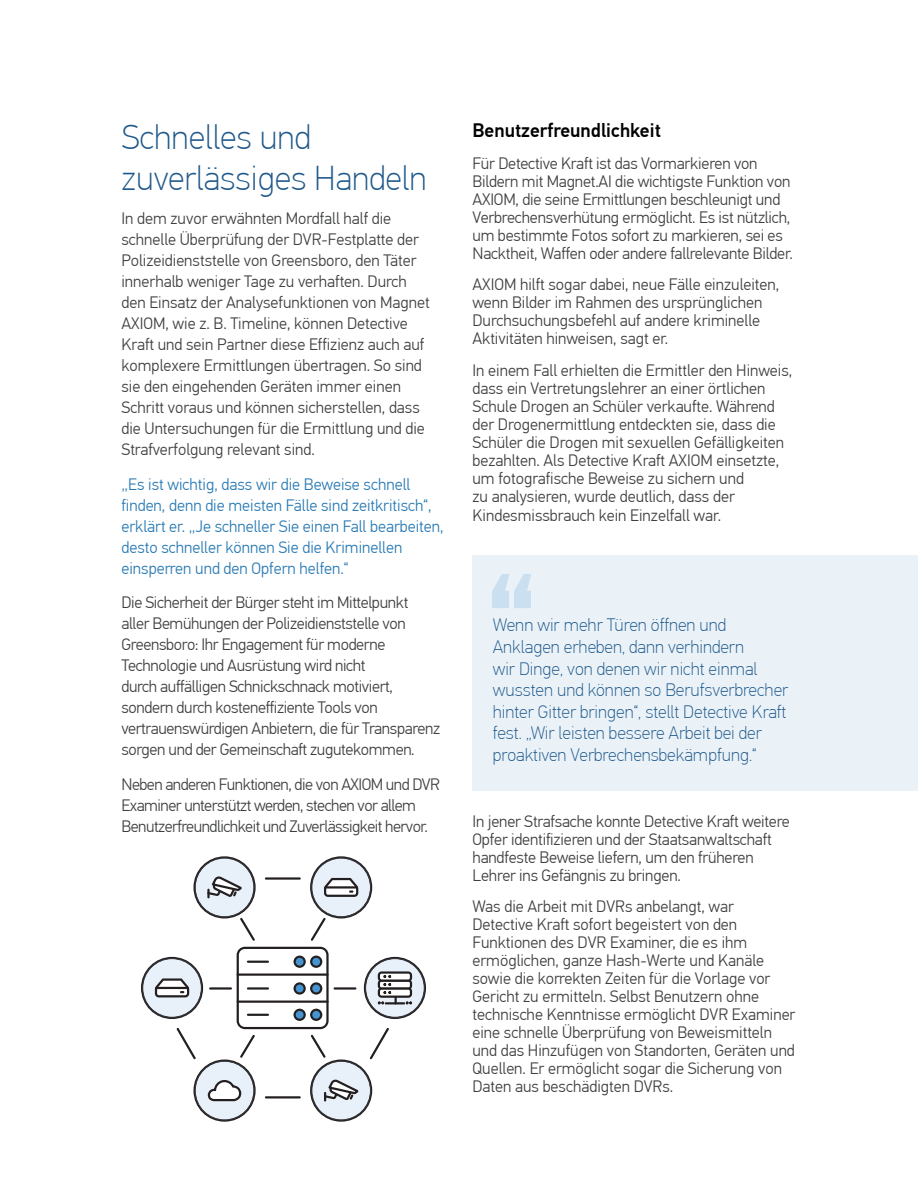
<style>
.page{position:relative;width:918px;height:1188px;background:#fff}
.page>*{position:absolute;margin:0;border:0;box-sizing:border-box;transform-origin:0 0}
.t1{font:100 34.5px/41.4px "PF Din Text Pro";color:#20598b}
.t2{font:500 19.5px "PF Din Text Pro";color:#000}
.t3{font:100 18px/21.6px "PF Din Text Pro";color:#20598b}
.t4{font:300 16.5px/18px "PF Din Text Pro";color:#3e3f3f}
.t5{font:300 16.5px/21px "PF Din Text Pro";letter-spacing:-.02em;color:#3e3f3f}
.t6{font:300 16.5px/21px "PF Din Text Pro";color:#297ab4}
.t7{font:300 16.5px/21px "PF Din Text Pro";letter-spacing:-.03em;color:#3e3f3f}
</style>
<div class="page">
<div style="left:473px;top:556px;width:445px;height:235px;background:#eaf2f8"></div>
<svg style="left:492px;top:574px;width:39px;height:34px"></svg>
<hr style="left:265px;top:877px;width:36px;height:3px;background:#231f20">
<svg style="left:193px;top:856px;width:63px;height:85px"></svg>
<svg style="left:310px;top:856px;width:62px;height:85px"></svg>
<hr style="left:324px;top:886px;width:34px;height:3px;background:#231f20">
<svg style="left:141px;top:947px;width:285px;height:175px"></svg>
<h1 class="t1" style="left:122px;top:119px;width:307px">Schnelles und zuverlässiges Handeln</h1>
<p class="t4" style="left:122px;top:209px;width:310px;line-height:21px">In dem zuvor erwähnten Mordfall half die schnelle Überprüfung der DVR-Festplatte der Polizeidienststelle von Greensboro, den Täter innerhalb weniger Tage zu verhaften. Durch den Einsatz der Analysefunktionen von Magnet AXIOM, wie z. B. Timeline, können Detective Kraft und sein Partner diese Effizienz auch auf komplexere Ermittlungen übertragen. So sind sie den eingehenden Geräten immer einen Schritt voraus und können sicherstellen, dass die Untersuchungen für die Ermittlung und die Strafverfolgung relevant sind.</p>
<p class="t6" style="left:122px;top:474px;width:324px">„Es ist wichtig, dass wir die Beweise schnell finden, denn die meisten Fälle sind zeitkritisch“, erklärt er. „Je schneller Sie einen Fall bearbeiten, desto schneller können Sie die Kriminellen einsperren und den Opfern helfen.“</p>
<p class="t5" style="left:122px;top:593px;width:320px">Die Sicherheit der Bürger steht im Mittelpunkt aller Bemühungen der Polizeidienststelle von Greensboro: Ihr Engagement für moderne Technologie und Ausrüstung wird nicht<br>durch auffälligen Schnickschnack motiviert, sondern durch kosteneffiziente Tools von vertrauenswürdigen Anbietern, die für Transparenz sorgen und der Gemeinschaft zugutekommen.</p>
<p class="t7" style="left:122px;top:774px;width:320px">Neben anderen Funktionen, die von AXIOM und DVR<br>Examiner unterstützt werden, stechen vor allem<br>Benutzerfreundlichkeit und Zuverlässigkeit hervor.</p>
<p class="t2" style="left:472px;top:120px;width:190px">Benutzerfreundlichkeit</p>
<p class="t4" style="left:472px;top:155px;width:322px">Für Detective Kraft ist das Vormarkieren von Bildern mit Magnet.AI die wichtigste Funktion von AXIOM, die seine Ermittlungen beschleunigt und Verbrechensverhütung ermöglicht. Es ist nützlich, um bestimmte Fotos sofort zu markieren, sei es Nacktheit, Waffen oder andere fallrelevante Bilder.</p>
<p class="t4" style="left:472px;top:276px;width:308px">AXIOM hilft sogar dabei, neue Fälle einzuleiten, wenn Bilder im Rahmen des ursprünglichen Durchsuchungsbefehl auf andere kriminelle Aktivitäten hinweisen, sagt er.</p>
<p class="t4" style="left:472px;top:362px;width:321px">In einem Fall erhielten die Ermittler den Hinweis, dass ein Vertretungslehrer an einer örtlichen Schule Drogen an Schüler verkaufte. Während der Drogenermittlung entdeckten sie, dass die Schüler die Drogen mit sexuellen Gefälligkeiten bezahlten. Als Detective Kraft AXIOM einsetzte, um fotografische Beweise zu sichern und<br>zu analysieren, wurde deutlich, dass der</p>
<p class="t4" style="left:472px;top:507px;width:250px">Kindesmissbrauch kein Einzelfall war.</p>
<p class="t3" style="left:493px;top:616px;width:297px">Wenn wir mehr Türen öffnen und Anklagen erheben, dann verhindern<br>wir Dinge, von denen wir nicht einmal wussten und können so Berufsverbrecher hinter Gitter bringen“, stellt Detective Kraft fest. „Wir leisten bessere Arbeit bei der proaktiven Verbrechensbekämpfung.“</p>
<p class="t4" style="left:472px;top:813px;width:319px">In jener Strafsache konnte Detective Kraft weitere Opfer identifizieren und der Staatsanwaltschaft handfeste Beweise liefern, um den früheren Lehrer ins Gefängnis zu bringen.</p>
<p class="t4" style="left:472px;top:898px;width:324px">Was die Arbeit mit DVRs anbelangt, war Detective Kraft sofort begeistert von den Funktionen des DVR Examiner, die es ihm ermöglichen, ganze Hash-Werte und Kanäle sowie die korrekten Zeiten für die Vorlage vor Gericht zu ermitteln. Selbst Benutzern ohne technische Kenntnisse ermöglicht DVR Examiner eine schnelle Überprüfung von Beweismitteln und das Hinzufügen von Standorten, Geräten und Quellen. Er ermöglicht sogar die Sicherung von Daten aus beschädigten DVRs.</p>
</div>
